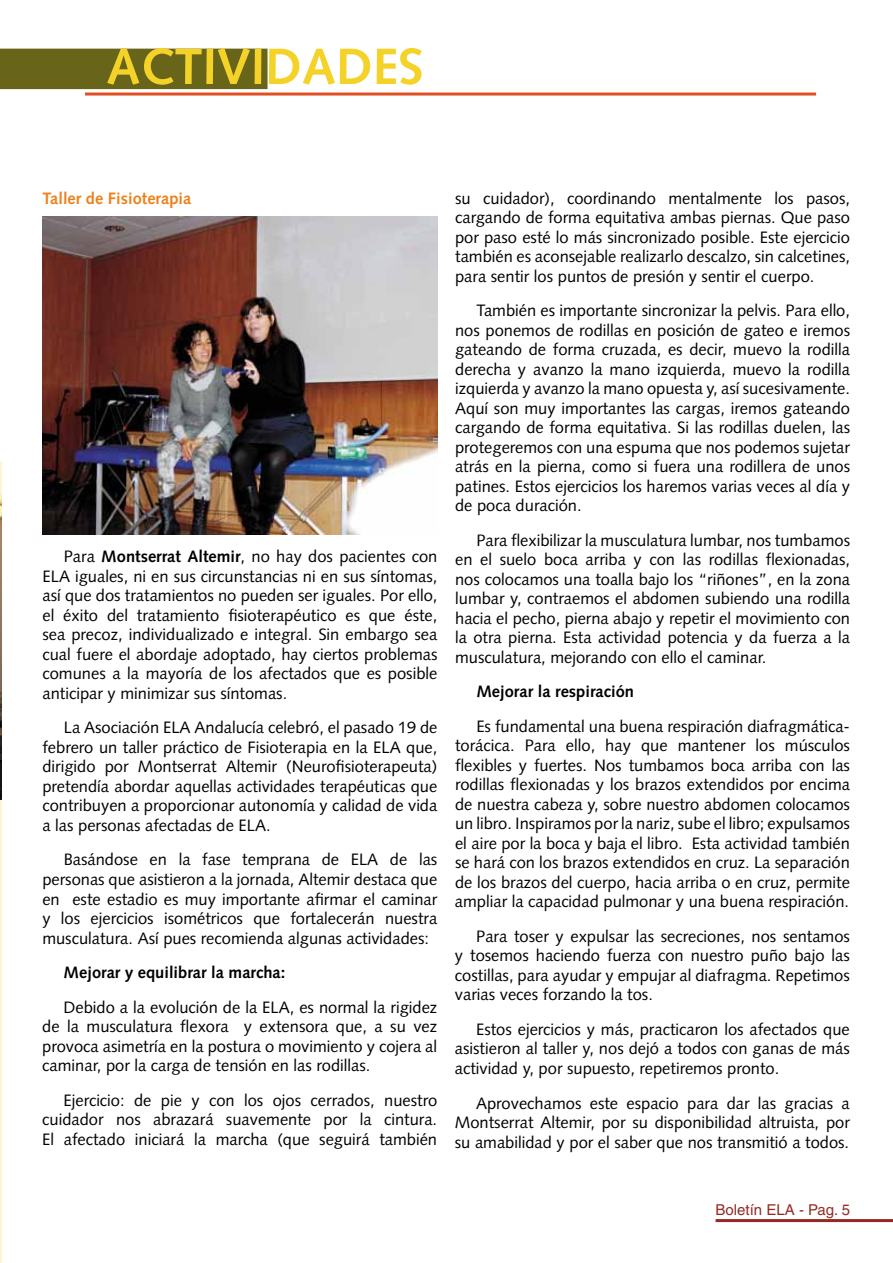
<style>
.page{position:relative;width:893px;height:1263px;background:#fff}
.page>*{position:absolute;margin:0;border:0;box-sizing:border-box;transform-origin:0 0}
.t1{font:700 51px "Syntax";color:#f4d228}
.t2{font:16.5px/19.5px "Syntax";color:#000;text-align:justify}
.t3{font:700 16.5px "Syntax";color:#000}
.t4{font:700 16.5px "Syntax";color:#ed821b}
.t5{font:15px "Helvetica";color:#932b24}
.s1{font-weight:700}
</style>
<div class="page">
<hr style="left:0;top:462px;width:1px;height:801px;background:#fef5d4">
<img style="left:0;top:493px;width:1px;height:307px">
<div style="left:0;top:49px;width:268px;height:40px;background:#68651b"></div>
<hr style="left:85px;top:93px;width:731px;height:3px;background:#e04f22">
<img style="left:43px;top:217px;width:394px;height:317px">
<hr style="left:716px;top:1219px;width:177px;height:3px;background:#932b24">
<h1 class="t1" style="left:106px;top:37px;width:319px">ACTIVIDADES</h1>
<p class="t4" style="left:43px;top:189px;width:150px">Taller de Fisioterapia</p>
<p class="t2" style="left:42px;top:547px;width:397px;text-indent:21px">Para <span class="s1">Montserrat Altemir</span>, no hay dos pacientes con ELA iguales, ni en sus circunstancias ni en sus síntomas, así que dos tratamientos no pueden ser iguales. Por ello, el éxito del tratamiento fisioterapéutico es que éste, sea precoz, individualizado e integral. Sin embargo sea cual fuere el abordaje adoptado, hay ciertos problemas comunes a la mayoría de los afectados que es posible anticipar y minimizar sus síntomas.</p>
<p class="t2" style="left:42px;top:718px;width:397px;text-indent:21px">La Asociación ELA Andalucía celebró, el pasado 19 de febrero un taller práctico de Fisioterapia en la ELA que, dirigido por Montserrat Altemir (Neurofisioterapeuta) pretendía abordar aquellas actividades terapéuticas que contribuyen a proporcionar autonomía y calidad de vida a las personas afectadas de ELA.</p>
<p class="t2" style="left:42px;top:850px;width:396px;text-indent:21px">Basándose en la fase temprana de ELA de las personas que asistieron a la jornada, Altemir destaca que en este estadio es muy importante afirmar el caminar y los ejercicios isométricos que fortalecerán nuestra musculatura. Así pues recomienda algunas actividades:</p>
<p class="t3" style="left:64px;top:963px;width:223px">Mejorar y equilibrar la marcha:</p>
<p class="t2" style="left:42px;top:997px;width:396px;text-indent:21px">Debido a la evolución de la ELA, es normal la rigidez de la musculatura flexora y extensora que, a su vez provoca asimetría en la postura o movimiento y cojera al caminar, por la carga de tensión en las rodillas.</p>
<p class="t2" style="left:42px;top:1090px;width:396px;text-indent:21px">Ejercicio: de pie y con los ojos cerrados, nuestro cuidador nos abrazará suavemente por la cintura.<br>El afectado iniciará la marcha (que seguirá también</p>
<p class="t2" style="left:455px;top:188px;width:396px">su cuidador), coordinando mentalmente los pasos, cargando de forma equitativa ambas piernas. Que paso por paso esté lo más sincronizado posible. Este ejercicio también es aconsejable realizarlo descalzo, sin calcetines, para sentir los puntos de presión y sentir el cuerpo.</p>
<p class="t2" style="left:455px;top:301px;width:397px;text-indent:21px">También es importante sincronizar la pelvis. Para ello, nos ponemos de rodillas en posición de gateo e iremos gateando de forma cruzada, es decir, muevo la rodilla derecha y avanzo la mano izquierda, muevo la rodilla izquierda y avanzo la mano opuesta y, así sucesivamente.<br>Aquí son muy importantes las cargas, iremos gateando cargando de forma equitativa. Si las rodillas duelen, las protegeremos con una espuma que nos podemos sujetar atrás en la pierna, como si fuera una rodillera de unos patines. Estos ejercicios los haremos varias veces al día y de poca duración.</p>
<p class="t2" style="left:455px;top:530px;width:397px;text-indent:21px">Para flexibilizar la musculatura lumbar, nos tumbamos en el suelo boca arriba y con las rodillas flexionadas, nos colocamos una toalla bajo los “riñones”, en la zona lumbar y, contraemos el abdomen subiendo una rodilla hacia el pecho, pierna abajo y repetir el movimiento con la otra pierna. Esta actividad potencia y da fuerza a la musculatura, mejorando con ello el caminar.</p>
<p class="t3" style="left:476px;top:682px;width:159px">Mejorar la respiración</p>
<p class="t2" style="left:455px;top:716px;width:397px;text-indent:21px">Es fundamental una buena respiración diafragmática&shy;torácica. Para ello, hay que mantener los músculos flexibles y fuertes. Nos tumbamos boca arriba con las rodillas flexionadas y los brazos extendidos por encima de nuestra cabeza y, sobre nuestro abdomen colocamos un libro. Inspiramos por la nariz, sube el libro; expulsamos el aire por la boca y baja el libro. Esta actividad también se hará con los brazos extendidos en cruz. La separación de los brazos del cuerpo, hacia arriba o en cruz, permite ampliar la capacidad pulmonar y una buena respiración.</p>
<p class="t2" style="left:455px;top:926px;width:397px;text-indent:21px">Para toser y expulsar las secreciones, nos sentamos y tosemos haciendo fuerza con nuestro puño bajo las costillas, para ayudar y empujar al diafragma. Repetimos varias veces forzando la tos.</p>
<p class="t2" style="left:455px;top:1019px;width:396px;text-indent:21px">Estos ejercicios y más, practicaron los afectados que asistieron al taller y, nos dejó a todos con ganas de más actividad y, por supuesto, repetiremos pronto.</p>
<p class="t2" style="left:455px;top:1093px;width:396px;text-indent:21px">Aprovechamos este espacio para dar las gracias a Montserrat Altemir, por su disponibilidad altruista, por su amabilidad y por el saber que nos transmitió a todos.</p>
<p class="t5" style="left:716px;top:1201px;width:136px">Boletín ELA - Pag. 5</p>
</div>
